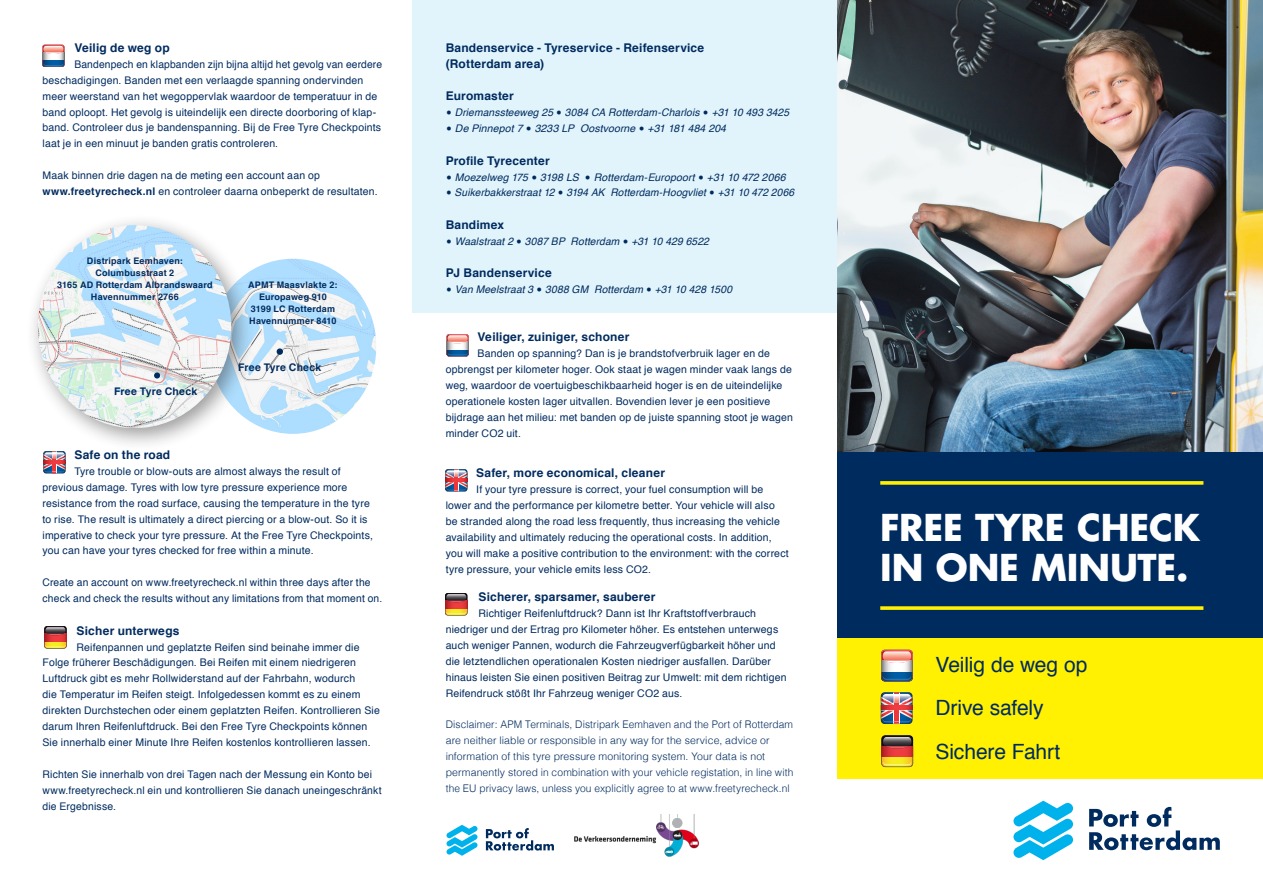
<style>
.page{position:relative;width:1263px;height:893px;background:#fff}
.page>*{position:absolute;margin:0;border:0;box-sizing:border-box;transform-origin:0 0}
.kop_Futura_Bold{font:700 36px/39.6px "Futura";letter-spacing:-.005em;color:#fff}
.Brood_Helvetica_regu{font:21px "Helvetica";letter-spacing:-.005em;color:#002b5f}
.kop_2_helvetica_bold{font:700 12px/16.5px "Helvetica";letter-spacing:.015em;color:#002b5f}
.Brood_Helvetica_regu-2{font:10.5px/15.9px "Helvetica";letter-spacing:.015em;color:#002b5f}
.Brood_Helvetica_regu-3{font:300 10.5px/15.9px "Helvetica";letter-spacing:.01em;color:#002b5f}
.Brood_Helvetica_regu-4{font:italic 10.5px "Helvetica";letter-spacing:.01em;color:#002b5f}
.Brood_Helvetica_regu-5{font:700 10.5px "Helvetica";letter-spacing:.02em;color:#002b5f}
.Brood_Helvetica_regu-6{font:700 9px "Helvetica";letter-spacing:.025em;color:#002b5f}
.s1{font-weight:700}
.s2{font-style:normal;font-size:18px}
</style>
<div class="page">
<img style="left:254px;top:259px;width:122px;height:175px">
<div style="left:412px;top:0;width:426px;height:313px;background:#e1f4fc"></div>
<img style="left:837px;top:0;width:426px;height:452px">
<svg style="left:1013px;top:801px;width:60px;height:59px"></svg>
<svg style="left:1089px;top:807px;width:131px;height:43px"></svg>
<div style="left:837px;top:452px;width:426px;height:187px;background:#002b5f"></div>
<div style="left:837px;top:638px;width:426px;height:140px;background:#fff101"></div>
<svg style="left:881px;top:692px;width:31px;height:32px"></svg>
<svg style="left:881px;top:735px;width:32px;height:32px"></svg>
<svg style="left:881px;top:650px;width:32px;height:31px"></svg>
<svg style="left:44px;top:626px;width:23px;height:22px"></svg>
<svg style="left:445px;top:593px;width:22px;height:22px"></svg>
<svg style="left:43px;top:451px;width:23px;height:22px"></svg>
<svg style="left:445px;top:469px;width:22px;height:22px"></svg>
<svg style="left:446px;top:825px;width:31px;height:31px"></svg>
<svg style="left:486px;top:828px;width:68px;height:23px"></svg>
<img style="left:574px;top:814px;width:124px;height:43px">
<div style="left:277px;top:348px;width:6px;height:7px;background:#002b5f;border-radius:50%"></div>
<div style="left:26px;top:213px;width:228px;height:238px;background:#231f20;opacity:.45"></div>
<img style="left:38px;top:225px;width:193px;height:203px">
<svg style="left:154px;top:372px;width:6px;height:6px"></svg>
<svg style="left:446px;top:334px;width:23px;height:22px"></svg>
<svg style="left:43px;top:45px;width:22px;height:22px"></svg>
<svg style="left:880px;top:481px;width:323px;height:4px"></svg>
<svg style="left:880px;top:606px;width:323px;height:4px"></svg>
<p class="kop_2_helvetica_bold" style="left:74px;top:40px;width:97px">Veilig de weg op</p>
<p class="Brood_Helvetica_regu-2" style="left:43px;top:57px;width:341px;text-indent:32px">Bandenpech en klapbanden zijn bijna altijd het gevolg van eerdere beschadigingen. Banden met een verlaagde spanning ondervinden meer weerstand van het wegoppervlak waardoor de temperatuur in de band oploopt. Het gevolg is uiteindelijk een directe doorboring of klap&shy;band. Controleer dus je bandenspanning. Bij de Free Tyre Checkpoints laat je in een minuut je banden gratis controleren.</p>
<p class="Brood_Helvetica_regu-2" style="left:43px;top:168px;width:337px">Maak binnen drie dagen na de meting een account aan op <span class="s1">www.freetyrecheck.nl</span> en controleer daarna onbeperkt de resultaten.</p>
<p class="Brood_Helvetica_regu-6" style="left:87px;top:254px;width:97px">Distripark Eemhaven:</p>
<p class="Brood_Helvetica_regu-6" style="left:96px;top:266px;width:80px">Columbusstraat 2</p>
<p class="Brood_Helvetica_regu-6" style="left:57px;top:278px;width:157px">3165 AD Rotterdam Albrandswaard</p>
<p class="Brood_Helvetica_regu-6" style="left:91px;top:290px;width:89px">Havennummer 2766</p>
<p class="Brood_Helvetica_regu-5" style="left:114px;top:383px;width:85px">Free Tyre Check</p>
<p class="Brood_Helvetica_regu-6" style="left:248px;top:277px;width:91px">APMT Maasvlakte 2:</p>
<p class="Brood_Helvetica_regu-6" style="left:259px;top:289px;width:69px">Europaweg 910</p>
<p class="Brood_Helvetica_regu-6" style="left:251px;top:301px;width:86px">3199 LC Rotterdam</p>
<p class="Brood_Helvetica_regu-6" style="left:249px;top:313px;width:89px">Havennummer 8410</p>
<p class="Brood_Helvetica_regu-5" style="left:238px;top:359px;width:85px">Free Tyre Check</p>
<p class="kop_2_helvetica_bold" style="left:74px;top:447px;width:97px">Safe on the road</p>
<p class="Brood_Helvetica_regu-2" style="left:43px;top:464px;width:332px;text-indent:32px">Tyre trouble or blow-outs are almost always the result of previous damage. Tyres with low tyre pressure experience more resistance from the road surface, causing the temperature in the tyre to rise. The result is ultimately a direct piercing or a blow-out. So it is imperative to check your tyre pressure. At the Free Tyre Checkpoints, you can have your tyres checked for free within a minute.</p>
<p class="Brood_Helvetica_regu-2" style="left:43px;top:575px;width:341px">Create an account on www.freetyrecheck.nl within three days after the check and check the results without any limitations from that moment on.</p>
<p class="kop_2_helvetica_bold" style="left:77px;top:622px;width:104px">Sicher unterwegs</p>
<p class="Brood_Helvetica_regu-2" style="left:43px;top:639px;width:339px;text-indent:34px">Reifenpannen und geplatzte Reifen sind beinahe immer die Folge früherer Beschädigungen. Bei Reifen mit einem niedrigeren Luftdruck gibt es mehr Rollwiderstand auf der Fahrbahn, wodurch<br>die Temperatur im Reifen steigt. Infolgedessen kommt es zu einem direkten Durchstechen oder einem geplatzten Reifen. Kontrollieren Sie darum Ihren Reifenluftdruck. Bei den Free Tyre Checkpoints können Sie innerhalb einer Minute Ihre Reifen kostenlos kontrollieren lassen.</p>
<p class="Brood_Helvetica_regu-2" style="left:43px;top:766px;width:341px">Richten Sie innerhalb von drei Tagen nach der Messung ein Konto bei www.freetyrecheck.nl ein und kontrollieren Sie danach uneingeschränkt die Ergebnisse.</p>
<p class="kop_2_helvetica_bold" style="left:446px;top:39px;width:260px">Bandenservice - Tyreservice - Reifenservice (Rotterdam area)</p>
<p class="kop_2_helvetica_bold" style="left:446px;top:88px;width:70px">Euromaster</p>
<p class="Brood_Helvetica_regu-4" style="left:446px;top:104px;width:345px"><span class="s2">•</span> Driemanssteeweg 25 <span class="s2">•</span> 3084 CA Rotterdam-Charlois <span class="s2">•</span> +31 10 493 3425</p>
<p class="Brood_Helvetica_regu-4" style="left:446px;top:120px;width:282px"><span class="s2">•</span> De Pinnepot 7 <span class="s2">•</span> 3233 LP Oostvoorne <span class="s2">•</span> +31 181 484 204</p>
<p class="kop_2_helvetica_bold" style="left:446px;top:152px;width:105px">Profile Tyrecenter</p>
<p class="Brood_Helvetica_regu-4" style="left:446px;top:169px;width:341px"><span class="s2">•</span> Moezelweg 175 <span class="s2">•</span> 3198 LS <span class="s2">•</span> Rotterdam-Europoort <span class="s2">•</span> +31 10 472 2066</p>
<p class="Brood_Helvetica_regu-4" style="left:446px;top:184px;width:350px"><span class="s2">•</span> Suikerbakkerstraat 12 <span class="s2">•</span> 3194 AK Rotterdam-Hoogvliet <span class="s2">•</span> +31 10 472 2066</p>
<p class="kop_2_helvetica_bold" style="left:446px;top:217px;width:60px">Bandimex</p>
<p class="Brood_Helvetica_regu-4" style="left:446px;top:233px;width:265px"><span class="s2">•</span> Waalstraat 2 <span class="s2">•</span> 3087 BP Rotterdam <span class="s2">•</span> +31 10 429 6522</p>
<p class="kop_2_helvetica_bold" style="left:446px;top:265px;width:108px">PJ Bandenservice</p>
<p class="Brood_Helvetica_regu-4" style="left:446px;top:281px;width:288px"><span class="s2">•</span> Van Meelstraat 3 <span class="s2">•</span> 3088 GM Rotterdam <span class="s2">•</span> +31 10 428 1500</p>
<p class="kop_2_helvetica_bold" style="left:478px;top:329px;width:153px">Veiliger, zuiniger, schoner</p>
<p class="Brood_Helvetica_regu-2" style="left:446px;top:346px;width:349px;text-indent:32px">Banden op spanning? Dan is je brandstofverbruik lager en de opbrengst per kilometer hoger. Ook staat je wagen minder vaak langs de weg, waardoor de voertuigbeschikbaarheid hoger is en de uiteindelijke operationele kosten lager uitvallen. Bovendien lever je een positieve bijdrage aan het milieu: met banden op de juiste spanning stoot je wagen minder CO2 uit.</p>
<p class="kop_2_helvetica_bold" style="left:476px;top:465px;width:190px">Safer, more economical, cleaner</p>
<p class="Brood_Helvetica_regu-2" style="left:446px;top:482px;width:345px;text-indent:31px">If your tyre pressure is correct, your fuel consumption will be lower and the performance per kilometre better. Your vehicle will also be stranded along the road less frequently, thus increasing the vehicle availability and ultimately reducing the operational costs. In addition, you will make a positive contribution to the environment: with the correct tyre pressure, your vehicle emits less CO2.</p>
<p class="kop_2_helvetica_bold" style="left:478px;top:589px;width:179px">Sicherer, sparsamer, sauberer</p>
<p class="Brood_Helvetica_regu-2" style="left:446px;top:606px;width:342px;text-indent:33px">Richtiger Reifenluftdruck? Dann ist Ihr Kraftstoffverbrauch niedriger und der Ertrag pro Kilometer höher. Es entstehen unterwegs auch weniger Pannen, wodurch die Fahrzeugverfügbarkeit höher und die letztendlichen operationalen Kosten niedriger ausfallen. Darüber hinaus leisten Sie einen positiven Beitrag zur Umwelt: mit dem richtigen Reifendruck stößt Ihr Fahrzeug weniger CO2 aus.</p>
<p class="Brood_Helvetica_regu-3" style="left:446px;top:716px;width:349px">Disclaimer: APM Terminals, Distripark Eemhaven and the Port of Rotterdam are neither liable or responsible in any way for the service, advice or information of this tyre pressure monitoring system. Your data is not permanently stored in combination with your vehicle registation, in line with the EU privacy laws, unless you explicitly agree to at www.freetyrecheck.nl</p>
<p class="kop_Futura_Bold" style="left:880px;top:507px;width:321px">FREE TYRE CHECK<br>IN ONE MINUTE.</p>
<p class="Brood_Helvetica_regu" style="left:935px;top:648px;width:153px">Veilig de weg op</p>
<p class="Brood_Helvetica_regu" style="left:935px;top:692px;width:110px">Drive safely</p>
<p class="Brood_Helvetica_regu" style="left:935px;top:735px;width:126px">Sichere Fahrt</p>
</div>
